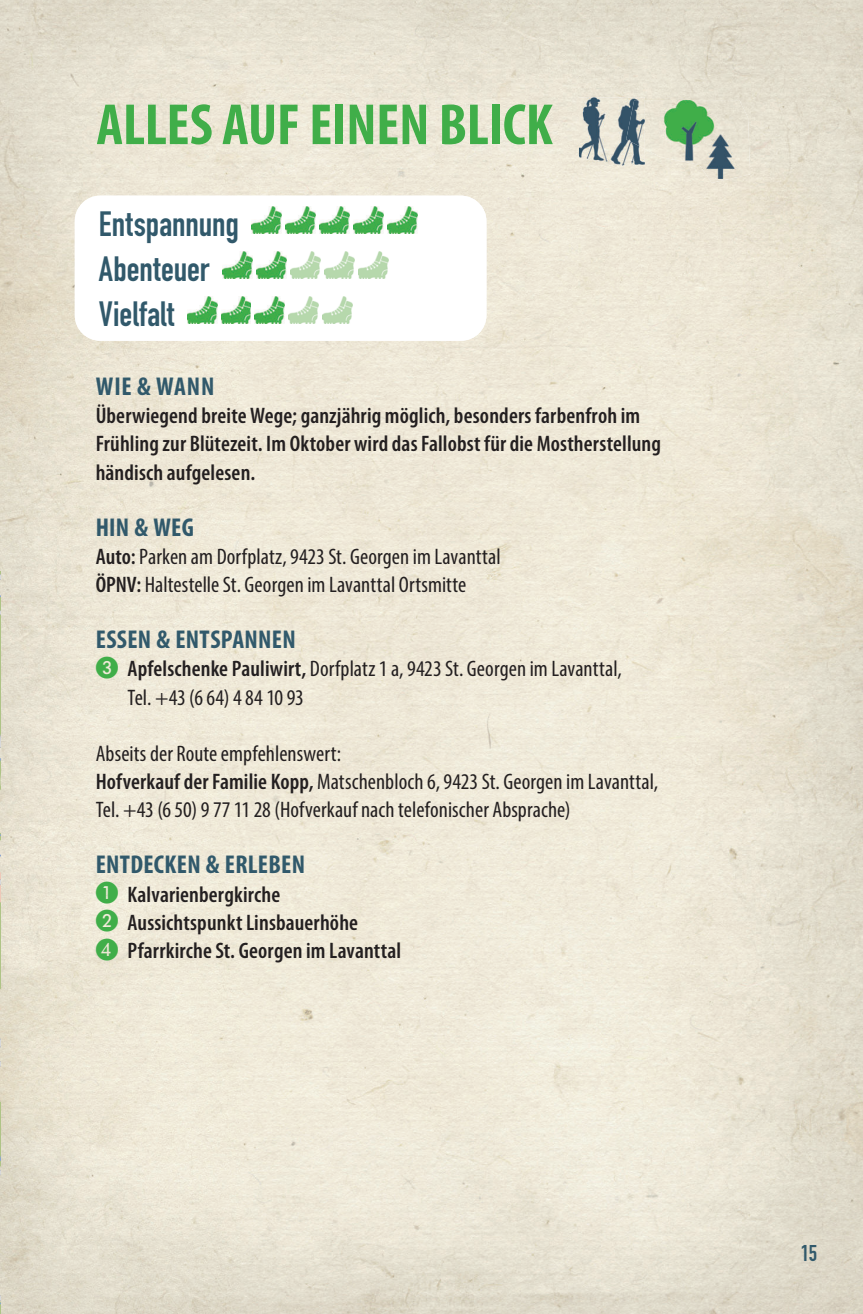
<style>
.page{position:relative;width:863px;height:1314px;background:#fff}
.page>*{position:absolute;margin:0;border:0;box-sizing:border-box;transform-origin:0 0}
.t1{font:700 condensed 58.5px "Myriad Pro";letter-spacing:-.005em;color:#40ae49}
.t2{font:34.65px/45px "DIN Engschrift LT Pro";color:#31596b}
.t3{font:700 condensed 25.88px "Myriad Pro";letter-spacing:.015em;color:#31596b}
.t4{font:condensed 22.5px/28.1px "Myriad Pro";letter-spacing:.005em;color:#231f20}
.t5{font:600 condensed 22.5px/28.1px "Myriad Pro";letter-spacing:.005em;color:#231f20}
.t6{font:22.5px "DIN Engschrift LT Pro";color:#31596b}
.s1{font-weight:600}
.s2{color:#40ae49}
</style>
<div class="page">
<img style="left:0;top:299px;width:862px;height:1015px">
<img style="left:480px;top:0;width:382px;height:299px">
<img style="left:0;top:0;width:79px;height:299px">
<img style="left:79px;top:0;width:401px;height:207px">
<div style="left:75px;top:196px;width:411px;height:145px;background:#fff;border-radius:26px"></div>
<img style="left:251px;top:207px;width:30px;height:26px">
<img style="left:285px;top:207px;width:30px;height:26px">
<img style="left:319px;top:207px;width:30px;height:26px">
<img style="left:353px;top:207px;width:30px;height:26px">
<img style="left:387px;top:207px;width:30px;height:26px">
<img style="left:222px;top:252px;width:30px;height:26px">
<img style="left:256px;top:252px;width:30px;height:26px">
<img style="left:290px;top:252px;width:30px;height:26px">
<img style="left:324px;top:252px;width:30px;height:26px">
<img style="left:358px;top:252px;width:30px;height:26px">
<img style="left:187px;top:297px;width:30px;height:26px">
<img style="left:221px;top:297px;width:30px;height:26px">
<img style="left:255px;top:297px;width:30px;height:26px">
<img style="left:288px;top:297px;width:30px;height:26px">
<img style="left:322px;top:297px;width:30px;height:26px">
<img style="left:644px;top:100px;width:105px;height:83px">
<img style="left:578px;top:97px;width:66px;height:69px">
<img style="left:626px;top:100px;width:18px;height:49px">
<svg style="left:0;top:571px;width:1px;height:743px"></svg>
<svg style="left:860px;top:1307px;width:3px;height:7px"></svg>
<h1 class="t1" style="left:96px;top:103px;width:457px">ALLES AUF EINEN BLICK</h1>
<h2 class="t2" style="left:99px;top:205px;width:141px">Entspannung<br>Abenteuer<br>Vielfalt</h2>
<p class="t3" style="left:96px;top:377px;width:120px">WIE &amp; WANN</p>
<p class="t5" style="left:96px;top:402px;width:566px">Überwiegend breite Wege; ganzjährig möglich, besonders farbenfroh im<br>Frühling zur Blütezeit. Im Oktober wird das Fallobst für die Mostherstellung händisch aufgelesen.</p>
<p class="t3" style="left:96px;top:518px;width:100px">HIN &amp; WEG</p>
<p class="t4" style="left:96px;top:544px;width:406px"><span class="s1">Auto:</span> Parken am Dorfplatz, 9423 St. Georgen im Lavanttal<br><span class="s1">ÖPNV:</span> Haltestelle St. Georgen im Lavanttal Ortsmitte</p>
<p class="t3" style="left:96px;top:630px;width:201px">ESSEN &amp; ENTSPANNEN</p>
<p class="t4" style="left:127px;top:657px;width:495px;text-indent:-32px"><span class="s2">❸</span> <span class="s1">Apfelschenke Pauliwirt,</span> Dorfplatz 1 a, 9423 St. Georgen im Lavanttal,<br>Tel. +43 (6 64) 4 84 10 93</p>
<p class="t4" style="left:96px;top:741px;width:563px">Abseits der Route empfehlenswert:<br><span class="s1">Hofverkauf der Familie Kopp,</span> Matschenbloch 6, 9423 St. Georgen im Lavanttal,<br>Tel. +43 (6 50) 9 77 11 28 (Hofverkauf nach telefonischer Absprache)</p>
<p class="t3" style="left:96px;top:855px;width:211px">ENTDECKEN &amp; ERLEBEN</p>
<p class="t5" style="left:96px;top:880px;width:307px"><span class="s2">❶</span> Kalvarienbergkirche<br><span class="s2">❷</span> Aussichtspunkt Linsbauerhöhe<br><span class="s2">❹</span> Pfarrkirche St. Georgen im Lavanttal</p>
<p class="t6" style="left:800px;top:1245px;width:18px">15</p>
</div>
